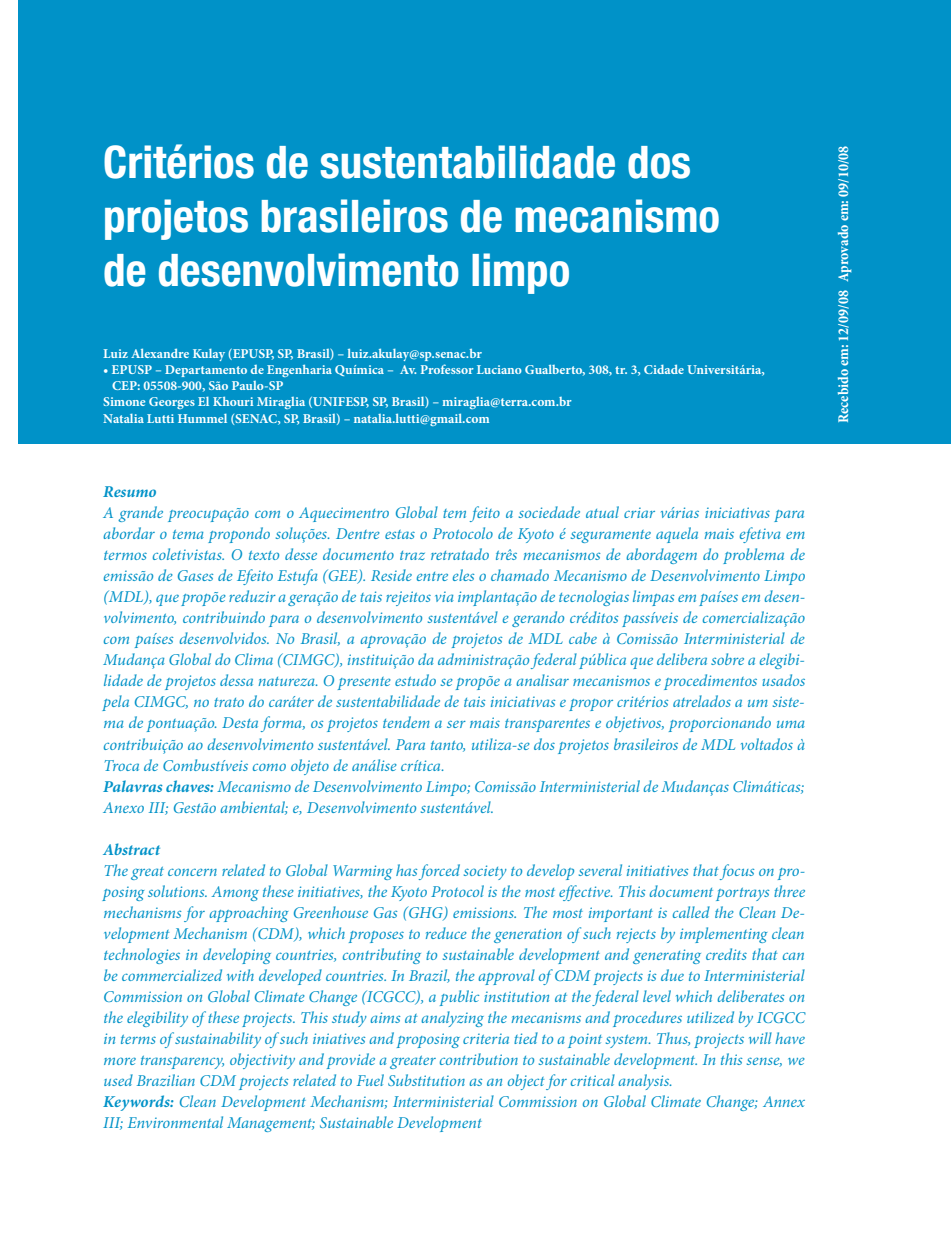
<style>
.page{position:relative;width:951px;height:1249px;background:#fff}
.page>*{position:absolute;margin:0;border:0;box-sizing:border-box;transform-origin:0 0}
.t1{font:700 condensed 45px/54px "Helvetica Neue LT Std";color:#fff}
.t2{font:italic 16.5px/21px "Minion Pro";letter-spacing:-.01em;color:#0092c8}
.t3{font:italic 700 16.5px "Minion Pro";letter-spacing:-.005em;color:#0092c8}
.t4{font:700 condensed 15px "Minion Pro";color:#fff}
.t5{font:700 13.5px "Minion Pro";color:#fff}
.s1{font-weight:700}
</style>
<div class="page">
<div style="left:18px;top:0;width:933px;height:443px;background:#0092c8"></div>
<h1 class="t1" style="left:103px;top:139px;width:618px">Critérios de sustentabilidade dos projetos brasileiros de mecanismo de desenvolvimento limpo</h1>
<p class="t5" style="left:103px;top:348px;width:380px">Luiz Alexandre Kulay (EPUSP, SP, Brasil) – luiz.akulay@sp.senac.br</p>
<p class="t5" style="left:103px;top:364px;width:663px">• EPUSP – Departamento de Engenharia Química – Av. Professor Luciano Gualberto, 308, tr. 3, Cidade Universitária,</p>
<p class="t5" style="left:112px;top:380px;width:173px">CEP: 05508-900, São Paulo-SP</p>
<p class="t5" style="left:103px;top:396px;width:470px">Simone Georges El Khouri Miraglia (UNIFESP, SP, Brasil) – miraglia@terra.com.br</p>
<p class="t5" style="left:103px;top:413px;width:388px">Natalia Lutti Hummel (SENAC, SP, Brasil) – natalia.lutti@gmail.com</p>
<p class="t3" style="left:103px;top:485px;width:55px">Resumo</p>
<p class="t2" style="left:103px;top:504px;width:703px">A grande preocupação com o Aquecimentro Global tem feito a sociedade atual criar várias iniciativas para abordar o tema propondo soluções. Dentre estas o Protocolo de Kyoto é seguramente aquela mais efetiva em termos coletivistas. O texto desse documento traz retratado três mecanismos de abordagem do problema de emissão de Gases de Efeito Estufa (GEE). Reside entre eles o chamado Mecanismo de Desenvolvimento Limpo (MDL), que propõe reduzir a geração de tais rejeitos via implantação de tecnologias limpas em países em desen&shy;volvimento, contribuindo para o desenvolvimento sustentável e gerando créditos passíveis de comercialização com países desenvolvidos. No Brasil, a aprovação de projetos de MDL cabe à Comissão Interministerial de Mudança Global do Clima (CIMGC), instituição da administração federal pública que delibera sobre a elegibi&shy;lidade de projetos dessa natureza. O presente estudo se propõe a analisar mecanismos e procedimentos usados pela CIMGC, no trato do caráter de sustentabilidade de tais iniciativas e propor critérios atrelados a um siste&shy;ma de pontuação. Desta forma, os projetos tendem a ser mais transparentes e objetivos, proporcionando uma contribuição ao desenvolvimento sustentável. Para tanto, utiliza-se dos projetos brasileiros de MDL voltados à Troca de Combustíveis como objeto de análise crítica.<br><span class="s1">Palavras chaves:</span> Mecanismo de Desenvolvimento Limpo; Comissão Interministerial de Mudanças Climáticas; Anexo III; Gestão ambiental; e, Desenvolvimento sustentável.</p>
<p class="t3" style="left:103px;top:842px;width:58px">Abstract</p>
<p class="t2" style="left:103px;top:861px;width:703px">The great concern related to Global Warming has forced society to develop several initiatives that focus on pro&shy;posing solutions. Among these initiatives, the Kyoto Protocol is the most effective. This document portrays three mechanisms for approaching Greenhouse Gas (GHG) emissions. The most important is called the Clean De&shy;velopment Mechanism (CDM), which proposes to reduce the generation of such rejects by implementing clean technologies in developing countries, contributing to sustainable development and generating credits that can be commercialized with developed countries. In Brazil, the approval of CDM projects is due to Interministerial Commission on Global Climate Change (ICGCC), a public institution at the federal level which deliberates on the elegibility of these projects. This study aims at analyzing the mecanisms and procedures utilized by ICGCC in terms of sustainability of such iniatives and proposing criteria tied to a point system. Thus, projects will have more transparency, objectivity and provide a greater contribution to sustainable development. In this sense, we used Brazilian CDM projects related to Fuel Substitution as an object for critical analysis.<br><span class="s1">Keywords:</span> Clean Development Mechanism; Interministerial Commission on Global Climate Change; Annex III; Environmental Management; Sustainable Development</p>
<p class="t4" style="left:837px;top:423px;width:279px;rotate:-90deg">Recebido em: 12/09/08 Aprovado em: 09/10/08</p>
</div>
